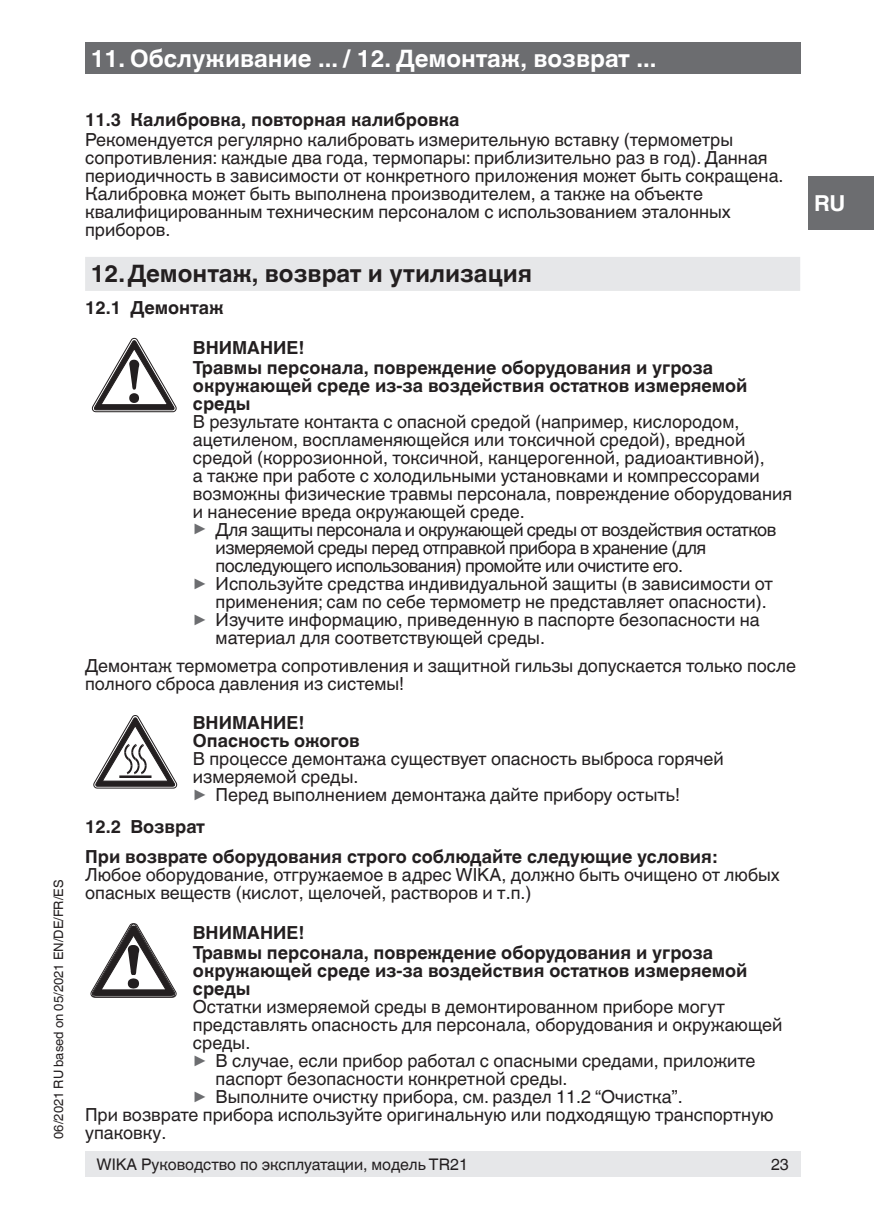
<style>
.page{position:relative;width:874px;height:1225px;background:#fff}
.page>*{position:absolute;margin:0;border:0;box-sizing:border-box;transform-origin:0 0}
.t1{font:700 24px "Helvetica World";color:#fff}
.t2{font:700 24px "Helvetica World";color:#231f20}
.t3{font:700 22px "Helvetica World";color:#fff}
.t4{font:18px/18px "Helvetica World";color:#231f20}
.t5{font:700 18px/18px "Helvetica World";color:#231f20}
.t6{font:18px "Helvetica World";letter-spacing:-.03em;color:#231f20}
.t7{font:16px "Helvetica World";color:#231f20}
.t8{font:13px "Helvetica World";color:#231f20}
.s1{font-size:17.6px;color:#6c6d70}
</style>
<div class="page">
<div style="left:85px;top:43px;width:714px;height:31px;background:#6c6d70"></div>
<div style="left:85px;top:1151px;width:714px;height:25px;background:#e6e7e9"></div>
<div style="left:808px;top:176px;width:65px;height:54px;background:#6c6d70"></div>
<div style="left:85px;top:257px;width:714px;height:34px;background:#e6e7e9"></div>
<svg style="left:92px;top:338px;width:84px;height:74px"></svg>
<svg style="left:94px;top:715px;width:83px;height:73px"></svg>
<svg style="left:91px;top:923px;width:85px;height:74px"></svg>
<p class="t8" style="left:51px;top:1138px;width:261px;rotate:-90deg">06/2021 RU based on 05/2021 EN/DE/FR/ES</p>
<h1 class="t1" style="left:91px;top:44px;width:567px">11. Обслуживание ... / 12. Демонтаж, возврат ...</h1>
<p class="t5" style="left:85px;top:111px;width:375px">11.3 Калибровка, повторная калибровка</p>
<p class="t4" style="left:85px;top:131px;width:699px">Рекомендуется регулярно калибровать измерительную вставку (термометры сопротивления: каждые два года, термопары: приблизительно раз в год). Данная периодичность в зависимости от конкретного приложения может быть сокращена.<br>Калибровка может быть выполнена производителем, а также на объекте квалифицированным техническим персоналом с использованием эталонных приборов.</p>
<h1 class="t2" style="left:91px;top:260px;width:442px">12.Демонтаж, возврат и утилизация</h1>
<p class="t5" style="left:193px;top:289px;width:113px;line-height:39px;text-indent:-108px">12.1 Демонтаж<br>ВНИМАНИЕ!</p>
<p class="t5" style="left:193px;top:358px;width:556px">Травмы персонала, повреждение оборудования и угроза окружающей среде из-за воздействия остатков измеряемой среды</p>
<p class="t4" style="left:193px;top:412px;width:547px">В результате контакта с опасной средой (например, кислородом,</p>
<p class="t4" style="left:193px;top:430px;width:553px">ацетиленом, воспламеняющейся или токсичной средой), вредной</p>
<p class="t4" style="left:193px;top:448px;width:573px">средой (коррозионной, токсичной, канцерогенной, радиоактивной),</p>
<p class="t4" style="left:193px;top:466px;width:568px">а также при работе с холодильными установками и компрессорами</p>
<p class="t4" style="left:193px;top:484px;width:600px">возможны физические травмы персонала, повреждение оборудования</p>
<p class="t4" style="left:193px;top:502px;width:333px">и нанесение вреда окружающей среде.</p>
<p class="t6" style="left:193px;top:519px;width:584px"><span class="s1">▶</span> Для защиты персонала и окружающей среды от воздействия остатков</p>
<p class="t6" style="left:215px;top:537px;width:492px">измеряемой среды перед отправкой прибора в хранение (для</p>
<p class="t6" style="left:215px;top:555px;width:468px">последующего использования) промойте или очистите его.</p>
<p class="t4" style="left:193px;top:574px;width:581px"><span class="s1">▶</span> Используйте средства индивидуальной защиты (в зависимости от</p>
<p class="t4" style="left:215px;top:592px;width:552px">применения; сам по себе термометр не представляет опасности).</p>
<p class="t4" style="left:193px;top:610px;width:568px"><span class="s1">▶</span> Изучите информацию, приведенную в паспорте безопасности на</p>
<p class="t4" style="left:215px;top:628px;width:331px">материал для соответствующей среды.</p>
<p class="t4" style="left:85px;top:656px;width:712px">Демонтаж термометра сопротивления и защитной гильзы допускается только после полного сброса давления из системы!</p>
<p class="t5" style="left:193px;top:714px;width:168px">ВНИМАНИЕ!<br>Опасность ожогов</p>
<p class="t4" style="left:193px;top:750px;width:532px">В процессе демонтажа существует опасность выброса горячей измеряемой среды.<br><span class="s1">▶</span> Перед выполнением демонтажа дайте прибору остыть!</p>
<p class="t5" style="left:85px;top:812px;width:633px;line-height:30px">12.2 Возврат<br>При возврате оборудования строго соблюдайте следующие условия:</p>
<p class="t4" style="left:85px;top:866px;width:696px">Любое оборудование, отгружаемое в адрес WIKA, должно быть очищено от любых опасных веществ (кислот, щелочей, растворов и т.п.)</p>
<p class="t5" style="left:193px;top:922px;width:521px;line-height:20px">ВНИМАНИЕ!<br>Травмы персонала, повреждение оборудования и угроза</p>
<p class="t5" style="left:193px;top:961px;width:556px">окружающей среде из-за воздействия остатков измеряемой среды</p>
<p class="t4" style="left:193px;top:997px;width:533px">Остатки измеряемой среды в демонтированном приборе могут</p>
<p class="t4" style="left:193px;top:1015px;width:590px">представлять опасность для персонала, оборудования и окружающей</p>
<p class="t4" style="left:193px;top:1033px;width:59px">среды.</p>
<p class="t4" style="left:193px;top:1051px;width:563px"><span class="s1">▶</span> В случае, если прибор работал с опасными средами, приложите</p>
<p class="t4" style="left:215px;top:1069px;width:353px">паспорт безопасности конкретной среды.</p>
<p class="t4" style="left:193px;top:1087px;width:491px"><span class="s1">▶</span> Выполните очистку прибора, см. раздел 11.2 “Очистка”.</p>
<p class="t4" style="left:85px;top:1105px;width:689px">При возврате прибора используйте оригинальную или подходящую транспортную</p>
<p class="t4" style="left:85px;top:1123px;width:83px">упаковку.</p>
<p class="t7" style="left:96px;top:1154px;width:373px">WIKA Руководство по эксплуатации, модель TR21</p>
<p class="t7" style="left:770px;top:1154px;width:19px">23</p>
<p class="t3" style="left:813px;top:190px;width:33px">RU</p>
</div>
